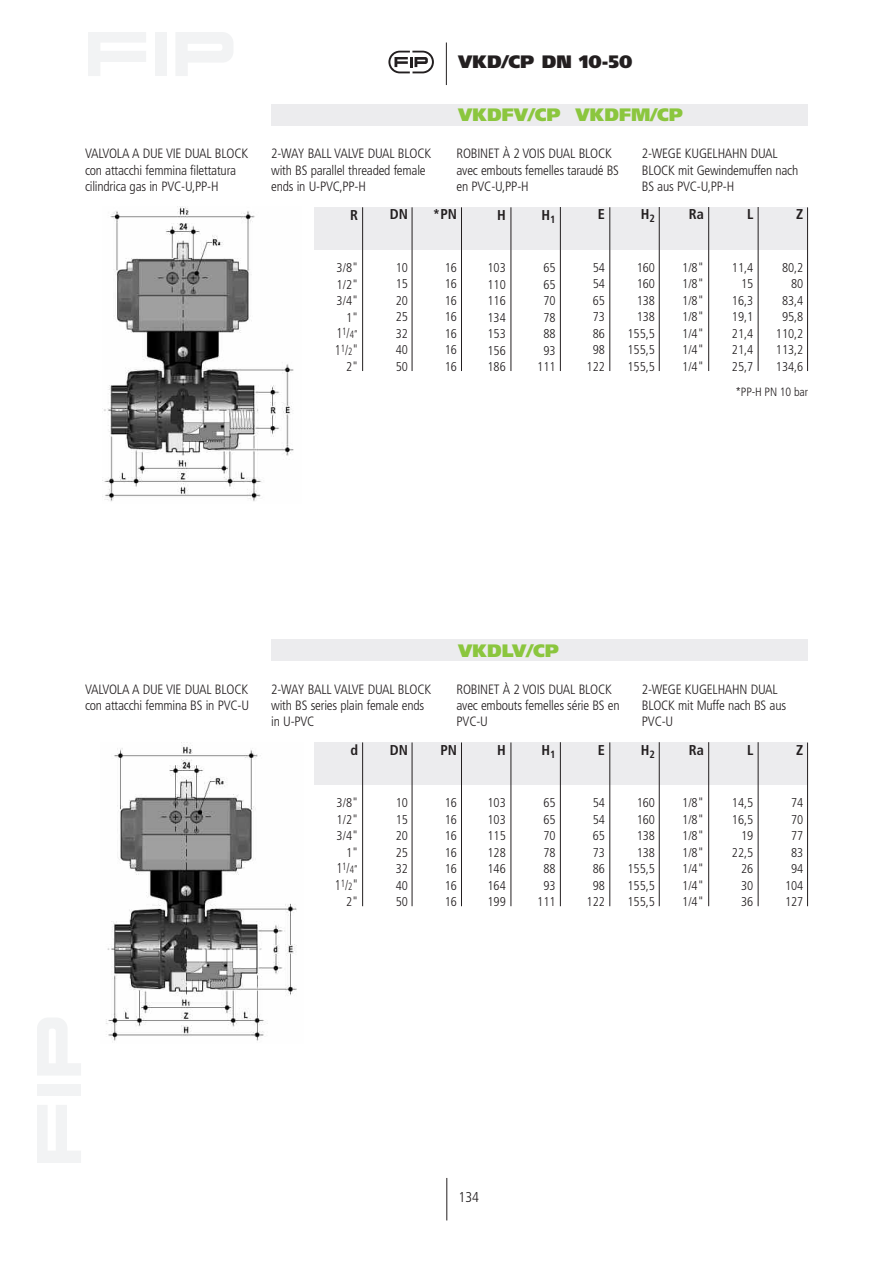
<style>
.page{position:relative;width:893px;height:1263px;background:#fff}
.page>*{position:absolute;margin:0;border:0;box-sizing:border-box;transform-origin:0 0}
.t1{font:900 18px "Frutiger LT Std";color:#8bc63e}
.t2{font:900 18px "Frutiger LT Std";color:#231f20}
.t3{font:700 condensed 14.25px "Frutiger LT Std";color:#231f20}
.t4{font:300 condensed 14.25px "Frutiger LT Std";color:#231f20;scale:.85 1}
.t5{font:300 condensed 14.25px "Frutiger LT Std";color:#231f20}
.t6{font:300 condensed 13.5px/16.2px "Frutiger LT Std";letter-spacing:-.015em;color:#231f20}
.t7{font:300 condensed 12.75px/16.5px "Frutiger LT Std";color:#231f20;text-align:justify}
.t8{font:300 condensed 12px "Frutiger LT Std";letter-spacing:-.015em;color:#231f20}
.t9{font:300 condensed 10.5px "Frutiger LT Std";color:#231f20;scale:.85 1}
.s1{font-size:14.25px}
.s2{font-size:10.5px}
</style>
<div class="page">
<hr style="left:446px;top:1178px;width:1px;height:42px;background:#231f20">
<hr style="left:446px;top:43px;width:1px;height:42px;background:#231f20">
<svg style="left:388px;top:51px;width:46px;height:22px"></svg>
<svg style="left:88px;top:32px;width:58px;height:44px"></svg>
<div style="left:155px;top:32px;width:12px;height:44px;background:#f2f3f4"></div>
<svg style="left:176px;top:32px;width:57px;height:44px"></svg>
<svg style="left:37px;top:1105px;width:44px;height:58px"></svg>
<div style="left:37px;top:1084px;width:44px;height:12px;background:#f2f3f4"></div>
<svg style="left:37px;top:1018px;width:44px;height:57px"></svg>
<div style="left:271px;top:105px;width:537px;height:21px;background:#ececee"></div>
<img style="left:104px;top:207px;width:190px;height:295px">
<div style="left:314px;top:207px;width:493px;height:43px;background:#ececee"></div>
<hr style="left:362px;top:207px;width:1px;height:164px;background:#231f20">
<hr style="left:560px;top:207px;width:1px;height:164px;background:#231f20">
<hr style="left:609px;top:207px;width:1px;height:164px;background:#231f20">
<hr style="left:659px;top:207px;width:1px;height:164px;background:#231f20">
<hr style="left:807px;top:207px;width:1px;height:164px;background:#231f20">
<hr style="left:511px;top:207px;width:1px;height:164px;background:#231f20">
<hr style="left:412px;top:207px;width:1px;height:164px;background:#231f20">
<hr style="left:461px;top:207px;width:1px;height:164px;background:#231f20">
<hr style="left:708px;top:207px;width:1px;height:164px;background:#231f20">
<hr style="left:758px;top:207px;width:1px;height:164px;background:#231f20">
<div style="left:271px;top:640px;width:537px;height:21px;background:#ececee"></div>
<img style="left:106px;top:743px;width:191px;height:299px">
<div style="left:314px;top:742px;width:493px;height:43px;background:#ececee"></div>
<hr style="left:362px;top:742px;width:1px;height:164px;background:#231f20">
<hr style="left:560px;top:742px;width:1px;height:164px;background:#231f20">
<hr style="left:609px;top:742px;width:1px;height:164px;background:#231f20">
<hr style="left:659px;top:742px;width:1px;height:164px;background:#231f20">
<hr style="left:807px;top:742px;width:1px;height:164px;background:#231f20">
<hr style="left:511px;top:742px;width:1px;height:164px;background:#231f20">
<hr style="left:412px;top:742px;width:1px;height:164px;background:#231f20">
<hr style="left:461px;top:742px;width:1px;height:164px;background:#231f20">
<hr style="left:708px;top:742px;width:1px;height:164px;background:#231f20">
<hr style="left:758px;top:742px;width:1px;height:164px;background:#231f20">
<h1 class="t2" style="left:458px;top:55px;width:176px">VKD/CP DN 10-50</h1>
<h1 class="t1" style="left:458px;top:108px;width:226px">VKDFV/CP VKDFM/CP</h1>
<p class="t6" style="left:85px;top:147px;width:165px">VALVOLA A DUE VIE DUAL BLOCK con attacchi femmina filettatura cilindrica gas in PVC-U,PP-H</p>
<p class="t6" style="left:271px;top:147px;width:162px">2-WAY BALL VALVE DUAL BLOCK with BS parallel threaded female ends in U-PVC,PP-H</p>
<p class="t6" style="left:456px;top:147px;width:164px">ROBINET À 2 VOIS DUAL BLOCK avec embouts femelles taraudé BS en PVC-U,PP-H</p>
<p class="t6" style="left:642px;top:147px;width:158px">2-WEGE KUGELHAHN DUAL<br>BLOCK mit Gewindemuffen nach<br>BS aus PVC-U,PP-H</p>
<p class="t3" style="left:350px;top:209px;width:9px">R</p>
<p class="t3" style="left:598px;top:209px;width:9px">E</p>
<p class="t3" style="left:641px;top:209px;width:16px">H<sub>2</sub></p>
<p class="t3" style="left:689px;top:209px;width:17px">Ra</p>
<p class="t3" style="left:747px;top:209px;width:8px">L</p>
<p class="t3" style="left:796px;top:209px;width:9px">Z</p>
<p class="t3" style="left:390px;top:209px;width:20px">DN</p>
<p class="t3" style="left:433px;top:209px;width:26px">*PN</p>
<p class="t3" style="left:541px;top:209px;width:16px">H<sub>1</sub></p>
<p class="t3" style="left:497px;top:209px;width:10px">H</p>
<p class="t7" style="left:337px;top:260px;width:23px;text-align:right">3/8"<br>1/2"<br>3/4"<br>1"</p>
<p class="t9" style="left:336px;top:330px;width:27px"><span class="s1">1</span>1<span class="s1">/</span>4”</p>
<p class="t4" style="left:335px;top:344px;width:29px">1<sup>1</sup>/<span class="s2">2</span>"</p>
<p class="t7" style="left:346px;top:359px;width:14px">2"</p>
<p class="t7" style="left:396px;top:260px;width:14px">10<br>15<br>20<br>25<br>32<br>40<br>50</p>
<p class="t7" style="left:445px;top:260px;width:14px">16<br>16<br>16<br>16<br>16<br>16<br>16</p>
<p class="t7" style="left:487px;top:261px;width:20px">103<br>110<br>116<br>134<br>153<br>156<br>186</p>
<p class="t7" style="left:537px;top:260px;width:20px;text-align:center">65<br>65<br>70<br>78<br>88<br>93<br>111</p>
<p class="t7" style="left:587px;top:260px;width:20px;text-align:center">54<br>54<br>65<br>73<br>86<br>98<br>122</p>
<p class="t7" style="left:627px;top:260px;width:29px;text-align:right">160<br>160<br>138<br>138<br>155,5<br>155,5<br>155,5</p>
<p class="t7" style="left:682px;top:260px;width:23px">1/8" 1/8" 1/8" 1/8" 1/4" 1/4" 1/4"</p>
<p class="t7" style="left:732px;top:260px;width:23px;text-align:right">11,4<br>15<br>16,3<br>19,1<br>21,4<br>21,4<br>25,7</p>
<p class="t7" style="left:776px;top:260px;width:29px;text-align:right">80,2<br>80<br>83,4<br>95,8<br>110,2<br>113,2<br>134,6</p>
<p class="t8" style="left:735px;top:387px;width:74px">*PP-H PN 10 bar</p>
<h1 class="t1" style="left:458px;top:643px;width:102px">VKDLV/CP</h1>
<p class="t6" style="left:85px;top:682px;width:166px">VALVOLA A DUE VIE DUAL BLOCK con attacchi femmina BS in PVC-U</p>
<p class="t6" style="left:271px;top:682px;width:162px">2-WAY BALL VALVE DUAL BLOCK with BS series plain female ends in U-PVC</p>
<p class="t6" style="left:456px;top:682px;width:165px">ROBINET À 2 VOIS DUAL BLOCK avec embouts femelles série BS en<br>PVC-U</p>
<p class="t6" style="left:642px;top:682px;width:146px">2-WEGE KUGELHAHN DUAL<br>BLOCK mit Muffe nach BS aus<br>PVC-U</p>
<p class="t3" style="left:351px;top:744px;width:9px">d</p>
<p class="t3" style="left:598px;top:744px;width:9px">E</p>
<p class="t3" style="left:641px;top:744px;width:16px">H<sub>2</sub></p>
<p class="t3" style="left:689px;top:744px;width:17px">Ra</p>
<p class="t3" style="left:747px;top:744px;width:8px">L</p>
<p class="t3" style="left:390px;top:744px;width:20px">DN</p>
<p class="t3" style="left:440px;top:744px;width:18px">PN</p>
<p class="t3" style="left:541px;top:744px;width:16px">H<sub>1</sub></p>
<p class="t3" style="left:497px;top:744px;width:10px">H</p>
<p class="t3" style="left:796px;top:744px;width:9px">Z</p>
<p class="t7" style="left:337px;top:795px;width:23px;text-align:right">3/8"<br>1/2"<br>3/4"<br>1"</p>
<p class="t9" style="left:336px;top:865px;width:27px"><span class="s1">1</span>1<span class="s1">/</span>4”</p>
<p class="t4" style="left:335px;top:879px;width:29px">1<sup>1</sup>/<span class="s2">2</span>"</p>
<p class="t7" style="left:346px;top:894px;width:14px">2"</p>
<p class="t7" style="left:396px;top:795px;width:14px">10<br>15<br>20<br>25<br>32<br>40<br>50</p>
<p class="t7" style="left:445px;top:795px;width:14px">16<br>16<br>16<br>16<br>16<br>16<br>16</p>
<p class="t7" style="left:487px;top:796px;width:20px">103<br>103<br>115<br>128<br>146<br>164<br>199</p>
<p class="t7" style="left:537px;top:795px;width:20px;text-align:center">65<br>65<br>70<br>78<br>88<br>93<br>111</p>
<p class="t7" style="left:587px;top:795px;width:20px;text-align:center">54<br>54<br>65<br>73<br>86<br>98<br>122</p>
<p class="t7" style="left:627px;top:795px;width:29px;text-align:right">160<br>160<br>138<br>138<br>155,5<br>155,5<br>155,5</p>
<p class="t7" style="left:682px;top:795px;width:23px">1/8" 1/8" 1/8" 1/8" 1/4" 1/4" 1/4"</p>
<p class="t7" style="left:732px;top:795px;width:23px;text-align:right">14,5<br>16,5<br>19<br>22,5<br>26<br>30<br>36</p>
<p class="t7" style="left:785px;top:795px;width:20px;text-align:center">74<br>70<br>77<br>83<br>94<br>104<br>127</p>
<p class="t5" style="left:459px;top:1191px;width:22px">134</p>
</div>
